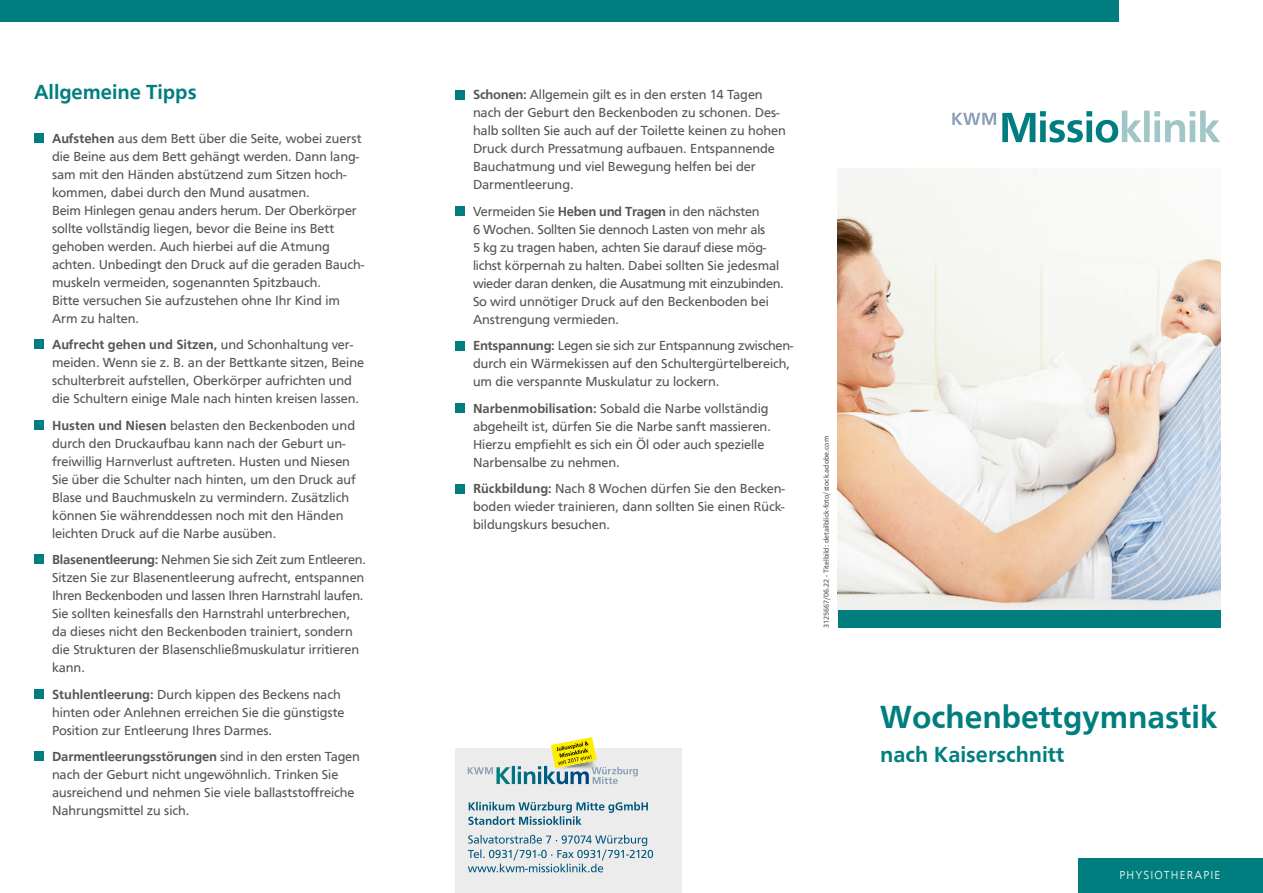
<style>
.page{position:relative;width:1263px;height:893px;background:#fff}
.page>*{position:absolute;margin:0;border:0;box-sizing:border-box;transform-origin:0 0}
.Headline{font:500 33px "Front Page";color:#007e7f}
.Headline-2{font:500 22.5px "Front Page";color:#007e7f}
.Headline-3{font:500 21px "Front Page";color:#007e7f}
.Fliesstext{font:13.5px/18px "Front Page";color:#565655}
.t1{font:300 12px "Front Page";letter-spacing:.1em;color:#fff}
.Artikelnummer{font:7.5px "Front Page";color:#565655}
.s1{font-weight:500}
</style>
<div class="page">
<div style="left:34px;top:133px;width:9px;height:10px;background:#007e7f"></div>
<div style="left:34px;top:340px;width:9px;height:9px;background:#007e7f"></div>
<div style="left:34px;top:420px;width:9px;height:10px;background:#007e7f"></div>
<div style="left:34px;top:555px;width:9px;height:9px;background:#007e7f"></div>
<div style="left:34px;top:689px;width:9px;height:10px;background:#007e7f"></div>
<div style="left:34px;top:752px;width:9px;height:9px;background:#007e7f"></div>
<div style="left:1079px;top:859px;width:184px;height:34px;background:#007e7f"></div>
<svg style="left:1002px;top:111px;width:218px;height:32px"></svg>
<svg style="left:952px;top:113px;width:44px;height:12px"></svg>
<div style="left:0;top:0;width:1118px;height:21px;background:#007e7f"></div>
<div style="left:455px;top:749px;width:226px;height:144px;background:#ececec"></div>
<svg style="left:468px;top:737px;width:170px;height:47px"></svg>
<svg style="left:468px;top:835px;width:185px;height:37px"></svg>
<svg style="left:468px;top:802px;width:180px;height:23px"></svg>
<img style="left:838px;top:169px;width:382px;height:442px">
<div style="left:838px;top:611px;width:382px;height:17px;background:#007e7f"></div>
<div style="left:455px;top:90px;width:9px;height:9px;background:#007e7f"></div>
<div style="left:455px;top:207px;width:9px;height:9px;background:#007e7f"></div>
<div style="left:455px;top:341px;width:9px;height:9px;background:#007e7f"></div>
<div style="left:455px;top:404px;width:9px;height:9px;background:#007e7f"></div>
<div style="left:455px;top:484px;width:9px;height:9px;background:#007e7f"></div>
<p class="Headline-3" style="left:34px;top:77px;width:164px">Allgemeine Tipps</p>
<p class="Fliesstext" style="left:52px;top:128px;width:314px"><span class="s1">Aufstehen</span> aus dem Bett über die Seite, wobei zuerst die Beine aus dem Bett gehängt werden. Dann lang&shy;sam mit den Händen abstützend zum Sitzen hoch&shy;kommen, dabei durch den Mund ausatmen.<br>Beim Hinlegen genau anders herum. Der Oberkörper sollte vollständig liegen, bevor die Beine ins Bett gehoben werden. Auch hierbei auf die Atmung achten. Unbedingt den Druck auf die geraden Bauch&shy;muskeln vermeiden, sogenannten Spitzbauch.<br>Bitte versuchen Sie aufzustehen ohne Ihr Kind im Arm zu halten.</p>
<p class="Fliesstext" style="left:52px;top:335px;width:314px"><span class="s1">Aufrecht gehen und Sitzen,</span> und Schonhaltung ver&shy;meiden. Wenn sie z. B. an der Bettkante sitzen, Beine schulterbreit aufstellen, Oberkörper aufrichten und die Schultern einige Male nach hinten kreisen lassen.</p>
<p class="Fliesstext" style="left:52px;top:415px;width:306px"><span class="s1">Husten und Niesen</span> belasten den Beckenboden und durch den Druckaufbau kann nach der Geburt un&shy;freiwillig Harnverlust auftreten. Husten und Niesen Sie über die Schulter nach hinten, um den Druck auf Blase und Bauchmuskeln zu vermindern. Zusätzlich können Sie währenddessen noch mit den Händen leichten Druck auf die Narbe ausüben.</p>
<p class="Fliesstext" style="left:52px;top:550px;width:315px"><span class="s1">Blasenentleerung:</span> Nehmen Sie sich Zeit zum Entleeren.<br>Sitzen Sie zur Blasenentleerung aufrecht, entspannen Ihren Beckenboden und lassen Ihren Harnstrahl laufen.<br>Sie sollten keinesfalls den Harnstrahl unterbrechen, da dieses nicht den Beckenboden trainiert, sondern die Strukturen der Blasenschließmuskulatur irritieren kann.</p>
<p class="Fliesstext" style="left:52px;top:684px;width:294px"><span class="s1">Stuhlentleerung:</span> Durch kippen des Beckens nach hinten oder Anlehnen erreichen Sie die günstigste<br>Position zur Entleerung Ihres Darmes.</p>
<p class="Fliesstext" style="left:52px;top:747px;width:309px"><span class="s1">Darmentleerungsstörungen</span> sind in den ersten Tagen nach der Geburt nicht ungewöhnlich. Trinken Sie ausreichend und nehmen Sie viele ballaststoffreiche Nahrungsmittel zu sich.</p>
<p class="Fliesstext" style="left:473px;top:85px;width:314px"><span class="s1">Schonen:</span> Allgemein gilt es in den ersten 14 Tagen nach der Geburt den Beckenboden zu schonen. Des&shy;halb sollten Sie auch auf der Toilette keinen zu hohen Druck durch Pressatmung aufbauen. Entspannende Bauchatmung und viel Bewegung helfen bei der Darmentleerung.</p>
<p class="Fliesstext" style="left:473px;top:201px;width:312px">Vermeiden Sie <span class="s1">Heben und Tragen</span> in den nächsten<br>6 Wochen. Sollten Sie dennoch Lasten von mehr als<br>5 kg zu tragen haben, achten Sie darauf diese mög&shy;lichst körpernah zu halten. Dabei sollten Sie jedesmal wieder daran denken, die Ausatmung mit einzubinden.<br>So wird unnötiger Druck auf den Beckenboden bei Anstrengung vermieden.</p>
<p class="Fliesstext" style="left:473px;top:336px;width:322px"><span class="s1">Entspannung:</span> Legen sie sich zur Entspannung zwischen&shy;durch ein Wärmekissen auf den Schultergürtelbereich, um die verspannte Muskulatur zu lockern.</p>
<p class="Fliesstext" style="left:473px;top:398px;width:299px"><span class="s1">Narbenmobilisation:</span> Sobald die Narbe vollständig abgeheilt ist, dürfen Sie die Narbe sanft massieren.<br>Hierzu empfiehlt es sich ein Öl oder auch spezielle Narbensalbe zu nehmen.</p>
<p class="Fliesstext" style="left:473px;top:479px;width:313px;text-align:justify"><span class="s1">Rückbildung:</span> Nach 8 Wochen dürfen Sie den Becken&shy;boden wieder trainieren, dann sollten Sie einen Rück&shy;bildungskurs besuchen.</p>
<p class="Artikelnummer" style="left:821px;top:628px;width:193px;rotate:-90deg">3125667/06.22 - Titelbild: detailblick-foto/stock.adobe.com</p>
<p class="Headline" style="left:880px;top:693px;width:339px">Wochenbettgymnastik</p>
<p class="Headline-2" style="left:880px;top:738px;width:186px">nach Kaiserschnitt</p>
<p class="t1" style="left:1119px;top:866px;width:102px">PHYSIOTHERAPIE</p>
</div>
